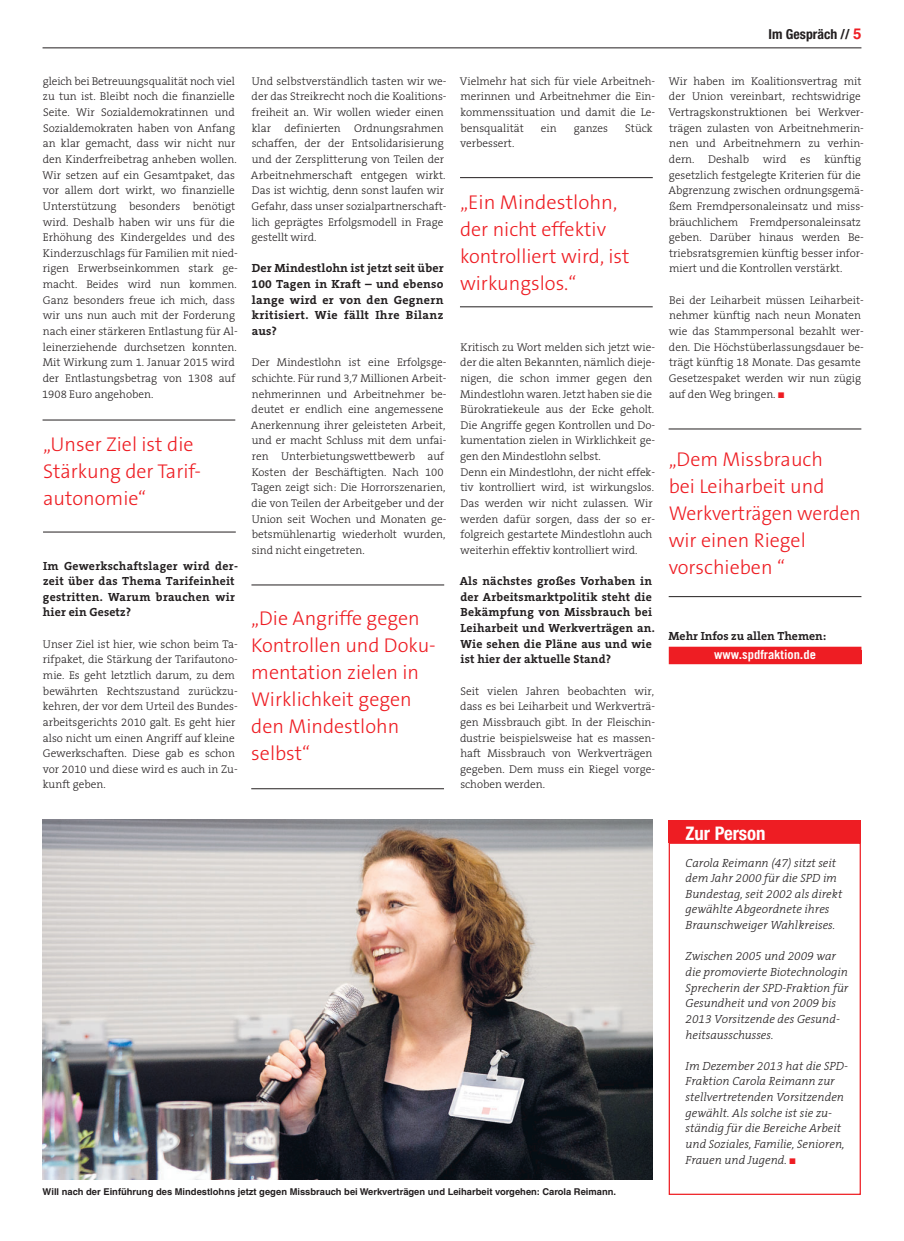
<style>
.page{position:relative;width:904px;height:1241px;background:#fff}
.page>*{position:absolute;margin:0;border:0;box-sizing:border-box;transform-origin:0 0}
.t1{font:300 20px/26.9px "The Sans B3";color:#ee1d23}
.t2{font:700 condensed 18.75px "Helvetica Neue LT";color:#fff}
.t3{font:700 condensed 13.75px "Helvetica Neue LT";color:#231f20}
.t4{font:700 12.5px "Trade Gothic";color:#fff}
.t5{font:italic 300 11.88px/15.6px "The Serif B3";color:#231f20}
.t6{font:700 11.88px/15.6px "The Serif B7";letter-spacing:.02em;color:#231f20}
.t7{font:700 11.88px "The Serif B7";color:#231f20}
.t8{font:300 11.25px/15.6px "The Serif B3";color:#231f20}
.t9{font:700 9.38px "Helvetica LT";color:#231f20}
.s1{font-family:"Helvetica LT";font-stretch:normal;font-size:15px;color:#ee1d23}
.s2{color:#ee1d23}
</style>
<div class="page">
<hr style="left:43px;top:48px;width:818px;height:1px;background:#231f20">
<hr style="left:43px;top:531px;width:193px;height:1px;background:#231f20">
<hr style="left:43px;top:420px;width:192px;height:1px;background:#231f20">
<hr style="left:460px;top:306px;width:192px;height:1px;background:#231f20">
<hr style="left:460px;top:177px;width:192px;height:1px;background:#231f20">
<img style="left:43px;top:819px;width:609px;height:360px">
<div style="left:668px;top:819px;width:192px;height:23px;background:#ee1d23"></div>
<div style="left:668px;top:842px;width:192px;height:352px;border:1px solid #ee1d23"></div>
<hr style="left:251px;top:788px;width:193px;height:1px;background:#231f20">
<hr style="left:251px;top:584px;width:193px;height:1px;background:#231f20">
<hr style="left:668px;top:596px;width:193px;height:1px;background:#231f20">
<hr style="left:668px;top:428px;width:193px;height:1px;background:#231f20">
<div style="left:668px;top:646px;width:193px;height:18px;background:#ee1d23"></div>
<p class="t3" style="left:768px;top:29px;width:94px">Im Gespräch // <span class="s1">5</span></p>
<p class="t8" style="left:42px;top:74px;width:197px">gleich bei Betreuungsqualität noch viel zu tun ist. Bleibt noch die finanzielle Seite. Wir Sozialdemokratinnen und Sozialdemokraten haben von Anfang an klar gemacht, dass wir nicht nur den Kinderfreibetrag anheben wollen.<br>Wir setzen auf ein Gesamtpaket, das vor allem dort wirkt, wo finanzielle Unterstützung besonders benötigt wird. Deshalb haben wir uns für die Erhöhung des Kindergeldes und des Kinderzuschlags für Familien mit nied&shy;rigen Erwerbseinkommen stark ge&shy;macht. Beides wird nun kommen.<br>Ganz besonders freue ich mich, dass wir uns nun auch mit der Forderung nach einer stärkeren Entlastung für Al&shy;leinerziehende durchsetzen konnten.<br>Mit Wirkung zum 1. Januar 2015 wird der Entlastungsbetrag von 1308 auf 1908 Euro angehoben.</p>
<h1 class="t1" style="left:43px;top:432px;width:159px">„Unser Ziel ist die<br>Stärkung der Tarif&shy;autonomie“</h1>
<p class="t6" style="left:43px;top:558px;width:196px">Im Gewerkschaftslager wird der&shy;zeit über das Thema Tarifeinheit gestritten. Warum brauchen wir hier ein Gesetz?</p>
<p class="t8" style="left:43px;top:636px;width:196px">Unser Ziel ist hier, wie schon beim Ta&shy;rifpaket, die Stärkung der Tarifautono&shy;mie. Es geht letztlich darum, zu dem bewährten Rechtszustand zurückzu&shy;kehren, der vor dem Urteil des Bundes&shy;arbeitsgerichts 2010 galt. Es geht hier also nicht um einen Angriff auf kleine Gewerkschaften. Diese gab es schon vor 2010 und diese wird es auch in Zu&shy;kunft geben.</p>
<p class="t8" style="left:251px;top:74px;width:197px">Und selbstverständlich tasten wir we&shy;der das Streikrecht noch die Koalitions&shy;freiheit an. Wir wollen wieder einen klar definierten Ordnungsrahmen schaffen, der der Entsolidarisierung und der Zersplitterung von Teilen der Arbeitnehmerschaft entgegen wirkt.<br>Das ist wichtig, denn sonst laufen wir Gefahr, dass unser sozialpartnerschaft&shy;lich geprägtes Erfolgsmodell in Frage gestellt wird.</p>
<p class="t6" style="left:251px;top:261px;width:194px;text-align:justify">Der Mindestlohn ist jetzt seit über 100 Tagen in Kraft – und ebenso lange wird er von den Gegnern kritisiert. Wie fällt Ihre Bilanz aus?</p>
<p class="t8" style="left:251px;top:355px;width:197px">Der Mindestlohn ist eine Erfolgsge&shy;schichte. Für rund 3,7 Millionen Arbeit&shy;nehmerinnen und Arbeitnehmer be&shy;deutet er endlich eine angemessene Anerkennung ihrer geleisteten Arbeit, und er macht Schluss mit dem unfai&shy;ren Unterbietungswettbewerb auf Kosten der Beschäftigten. Nach 100<br>Tagen zeigt sich: Die Horrorszenarien, die von Teilen der Arbeitgeber und der Union seit Wochen und Monaten ge&shy;betsmühlenartig wiederholt wurden, sind nicht eingetreten.</p>
<h1 class="t1" style="left:251px;top:606px;width:186px">„Die Angriffe gegen<br>Kontrollen und Doku&shy;mentation zielen in<br>Wirklichkeit gegen den Mindestlohn selbst“</h1>
<p class="t8" style="left:460px;top:74px;width:197px;text-align:justify">Vielmehr hat sich für viele Arbeitneh&shy;merinnen und Arbeitnehmer die Ein&shy;kommenssituation und damit die Le&shy;bensqualität</p>
<p class="t8" style="left:541px;top:121px;width:17px">ein</p>
<p class="t8" style="left:574px;top:121px;width:36px">ganzes</p>
<p class="t8" style="left:625px;top:121px;width:29px">Stück</p>
<p class="t8" style="left:460px;top:136px;width:56px">verbessert.</p>
<h1 class="t1" style="left:460px;top:190px;width:171px">„Ein Mindestlohn, der nicht effektiv kontrolliert wird, ist wirkungslos.“</h1>
<p class="t8" style="left:460px;top:340px;width:197px">Kritisch zu Wort melden sich jetzt wie&shy;der die alten Bekannten, nämlich dieje&shy;nigen, die schon immer gegen den Mindestlohn waren. Jetzt haben sie die Bürokratiekeule aus der Ecke geholt.<br>Die Angriffe gegen Kontrollen und Do&shy;kumentation zielen in Wirklichkeit ge&shy;gen den Mindestlohn selbst.<br>Denn ein Mindestlohn, der nicht effek&shy;tiv kontrolliert wird, ist wirkungslos.<br>Das werden wir nicht zulassen. Wir werden dafür sorgen, dass der so er&shy;folgreich gestartete Mindestlohn auch weiterhin effektiv kontrolliert wird.</p>
<p class="t6" style="left:460px;top:574px;width:196px">Als nächstes großes Vorhaben in der Arbeitsmarktpolitik steht die<br>Bekämpfung von Missbrauch bei<br>Leiharbeit und Werkverträgen an.<br>Wie sehen die Pläne aus und wie ist hier der aktuelle Stand?</p>
<p class="t8" style="left:460px;top:683px;width:197px">Seit vielen Jahren beobachten wir, dass es bei Leiharbeit und Werkverträ&shy;gen Missbrauch gibt. In der Fleischin&shy;dustrie beispielsweise hat es massen&shy;haft Missbrauch von Werkverträgen gegeben. Dem muss ein Riegel vorge&shy;schoben werden.</p>
<p class="t8" style="left:668px;top:74px;width:197px">Wir haben im Koalitionsvertrag mit der Union vereinbart, rechtswidrige Vertragskonstruktionen bei Werkver&shy;trägen zulasten von Arbeitnehmerin&shy;nen und Arbeitnehmern zu verhin&shy;dern. Deshalb wird es künftig gesetzlich festgelegte Kriterien für die Abgrenzung zwischen ordnungsgemä&shy;ßem Fremdpersonaleinsatz und miss&shy;bräuchlichem Fremdpersonaleinsatz geben. Darüber hinaus werden Be&shy;triebsratsgremien künftig besser infor&shy;miert und die Kontrollen verstärkt.</p>
<p class="t8" style="left:669px;top:293px;width:196px">Bei der Leiharbeit müssen Leiharbeit&shy;nehmer künftig nach neun Monaten wie das Stammpersonal bezahlt wer&shy;den. Die Höchstüberlassungsdauer be&shy;trägt künftig 18 Monate. Das gesamte Gesetzespaket werden wir nun zügig auf den Weg bringen. <span class="s2">■</span></p>
<h1 class="t1" style="left:668px;top:447px;width:194px">„Dem Missbrauch<br>bei Leiharbeit und<br>Werkver trägen werden wir einen Riegel vorschieben “</h1>
<p class="t7" style="left:668px;top:630px;width:159px">Mehr Infos zu allen Themen:</p>
<p class="t4" style="left:714px;top:650px;width:103px">www.spdfraktion.de</p>
<p class="t9" style="left:43px;top:1187px;width:575px">Will nach der Einführung des Mindestlohns jetzt gegen Missbrauch bei Werkverträgen und Leiharbeit vorgehen: Carola Reimann.</p>
<h2 class="t2" style="left:685px;top:826px;width:82px">Zur Person</h2>
<p class="t5" style="left:685px;top:855px;width:158px">Carola Reimann (47) sitzt seit dem Jahr 2000 für die SPD im<br>Bundestag, seit 2002 als direkt gewählte Abgeordnete ihres<br>Braunschweiger Wahlkreises.</p>
<p class="t5" style="left:685px;top:949px;width:164px">Zwischen 2005 und 2009 war die promovierte Biotechnologin<br>Sprecherin der SPD-Fraktion für<br>Gesundheit und von 2009 bis<br>2013 Vorsitzende des Gesund&shy;heitsausschusses.</p>
<p class="t5" style="left:685px;top:1058px;width:164px">Im Dezember 2013 hat die SPD-<br>Fraktion Carola Reimann zur stellvertretenden Vorsitzenden gewählt. Als solche ist sie zu&shy;ständig für die Bereiche Arbeit und Soziales, Familie, Senioren,<br>Frauen und Jugend. <span class="s2">■</span></p>
</div>
